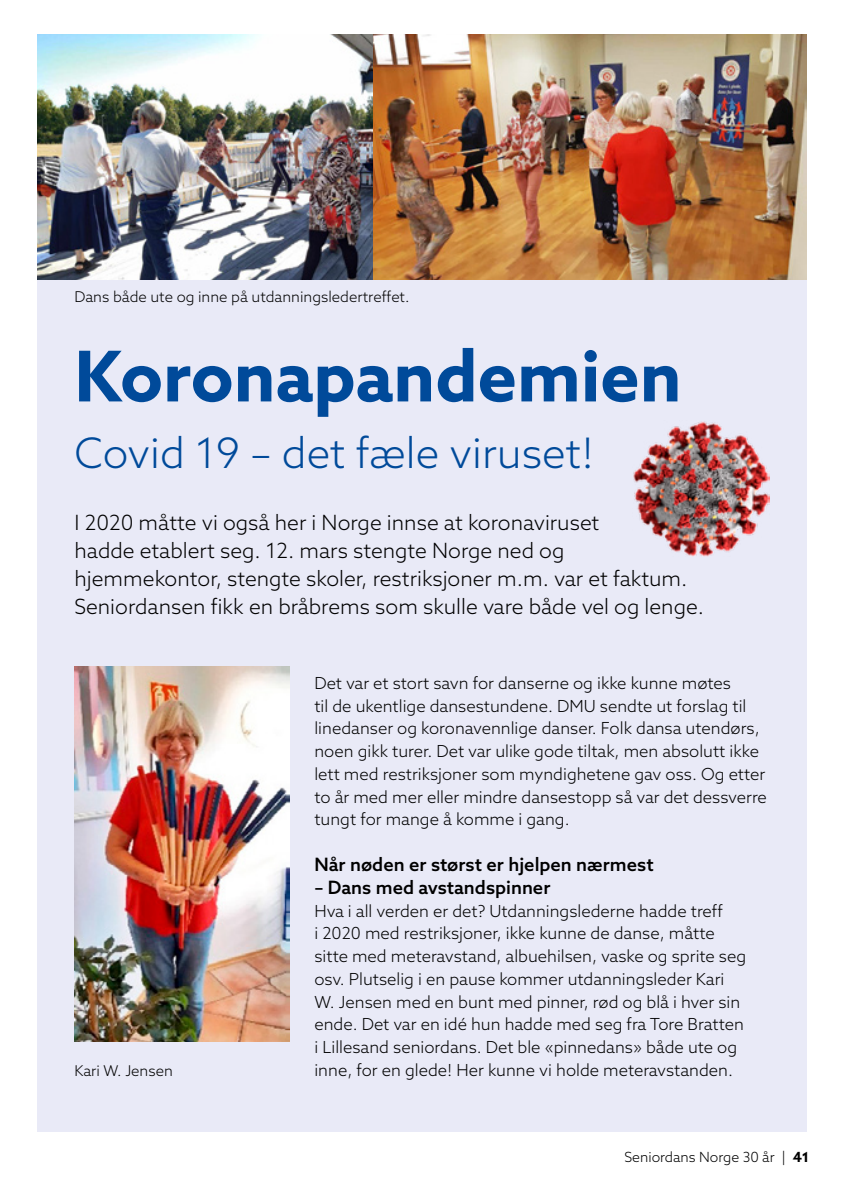
<style>
.page{position:relative;width:844px;height:1191px;background:#fff}
.page>*{position:absolute;margin:0;border:0;box-sizing:border-box;transform-origin:0 0}
.t1{font:700 70px "Azo Sans";color:#004a9a}
.t2{font:300 42px "Azo Sans";color:#004a9a}
.t3{font:300 21px/28px "Azo Sans";color:#000}
.t4{font:500 18.38px "Azo Sans";color:#000}
.t5{font:300 16.62px/22.8px "Azo Sans";color:#000}
.t6{font:300 14.88px "Azo Sans";color:#000}
.t7{font:300 14px "Azo Sans";color:#000}
.s1{font-weight:700}
</style>
<div class="page">
<div style="left:37px;top:35px;width:769px;height:1096px;background:#e9eaf7"></div>
<img style="left:74px;top:666px;width:215px;height:376px">
<img style="left:633px;top:421px;width:136px;height:136px">
<img style="left:372px;top:35px;width:434px;height:244px">
<img style="left:37px;top:35px;width:335px;height:244px">
<p class="t6" style="left:74px;top:287px;width:336px">Dans både ute og inne på utdanningsledertreffet.</p>
<h1 class="t1" style="left:74px;top:330px;width:608px">Koronapandemien</h1>
<h2 class="t2" style="left:74px;top:426px;width:521px">Covid 19 – det fæle viruset!</h2>
<p class="t3" style="left:74px;top:508px;width:631px">I 2020 måtte vi også her i Norge innse at koronaviruset<br>hadde etablert seg. 12. mars stengte Norge ned og hjemmekontor, stengte skoler, restriksjoner m.m. var et faktum.<br>Seniordansen fikk en bråbrems som skulle vare både vel og lenge.</p>
<p class="t6" style="left:74px;top:1061px;width:100px">Kari W. Jensen</p>
<p class="t5" style="left:314px;top:671px;width:454px">Det var et stort savn for danserne og ikke kunne møtes<br>til de ukentlige dansestundene. DMU sendte ut forslag til linedanser og koronavennlige danser. Folk dansa utendørs, noen gikk turer. Det var ulike gode tiltak, men absolutt ikke lett med restriksjoner som myndighetene gav oss. Og etter to år med mer eller mindre dansestopp så var det dessverre tungt for mange å komme i gang.</p>
<p class="t4" style="left:314px;top:852px;width:341px">Når nøden er størst er hjelpen nærmest</p>
<p class="t4" style="left:314px;top:875px;width:237px">– Dans med avstandspinner</p>
<p class="t5" style="left:314px;top:899px;width:433px">Hva i all verden er det? Utdanningslederne hadde treff<br>i 2020 med restriksjoner, ikke kunne de danse, måtte sitte med meteravstand, albuehilsen, vaske og sprite seg osv. Plutselig i en pause kommer utdanningsleder Kari W. Jensen med en bunt med pinner, rød og blå i hver sin ende. Det var en idé hun hadde med seg fra Tore Bratten i Lillesand seniordans. Det ble «pinnedans» både ute og inne, for en glede! Her kunne vi holde meteravstanden.</p>
<p class="t7" style="left:624px;top:1148px;width:186px">Seniordans Norge 30 år | <span class="s1">41</span></p>
</div>
